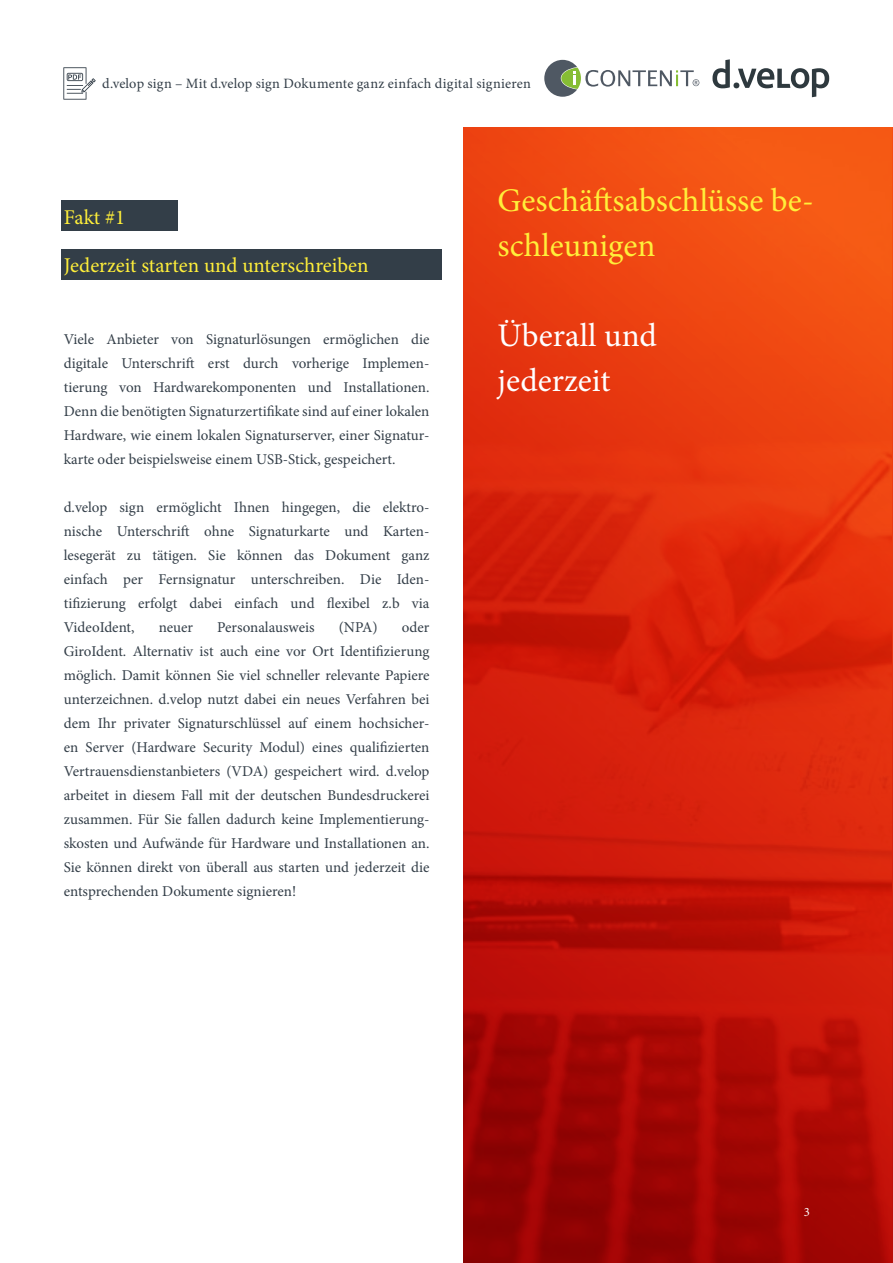
<style>
.page{position:relative;width:893px;height:1263px;background:#fff}
.page>*{position:absolute;margin:0;border:0;box-sizing:border-box;transform-origin:0 0}
.t1{font:33px/45px "Minion Pro";color:#ffef3a}
.t2{font:33px/45px "Minion Pro";color:#fff}
.t3{font:21px "Minion Pro";color:#ffef3a}
.t4{font:15px/24px "Minion Pro";color:#333e48;text-align:justify}
.t5{font:14.25px "Minion Pro";letter-spacing:.015em;color:#333e48}
.t6{font:12.75px "Minion Pro";color:#fff}
</style>
<div class="page">
<svg style="left:712px;top:59px;width:117px;height:38px"></svg>
<svg style="left:63px;top:67px;width:33px;height:33px"></svg>
<svg style="left:544px;top:60px;width:155px;height:37px"></svg>
<div style="left:62px;top:200px;width:116px;height:31px;background:#333e48"></div>
<div style="left:62px;top:249px;width:380px;height:31px;background:#333e48"></div>
<svg style="left:463px;top:128px;width:430px;height:1135px;background:#d0250b"></svg>
<p class="t5" style="left:102px;top:74px;width:430px">d.velop sign – Mit d.velop sign Dokumente ganz einfach digital signieren</p>
<h2 class="t3" style="left:64px;top:203px;width:63px">Fakt #1</h2>
<h2 class="t3" style="left:64px;top:251px;width:306px">Jederzeit starten und unterschreiben</h2>
<p class="t4" style="left:64px;top:327px;width:367px">Viele Anbieter von Signaturlösungen ermöglichen die digitale Unterschrift erst durch vorherige Implemen&shy;tierung von Hardwarekomponenten und Installationen.<br>Denn die benötigten Signaturzertifikate sind auf einer lokalen Hardware, wie einem lokalen Signaturserver, einer Signatur&shy;karte oder beispielsweise einem USB-Stick, gespeichert.</p>
<p class="t4" style="left:64px;top:495px;width:367px">d.velop sign ermöglicht Ihnen hingegen, die elektro&shy;nische Unterschrift ohne Signaturkarte und Karten&shy;lesegerät zu tätigen. Sie können das Dokument ganz einfach per Fernsignatur unterschreiben. Die Iden&shy;tifizierung erfolgt dabei einfach und flexibel z.b via VideoIdent,</p>
<p class="t4" style="left:64px;top:615px;width:367px;text-indent:338px">oder GiroIdent. Alternativ ist auch eine vor Ort Identifizierung möglich. Damit können Sie viel schneller relevante Papiere unterzeichnen. d.velop nutzt dabei ein neues Verfahren bei dem Ihr privater Signaturschlüssel auf einem hochsicher&shy;en Server (Hardware Security Modul) eines qualifizierten Vertrauensdienstanbieters (VDA) gespeichert wird. d.velop arbeitet in diesem Fall mit der deutschen Bundesdruckerei zusammen. Für Sie fallen dadurch keine Implementierung&shy;skosten und Aufwände für Hardware und Installationen an.<br>Sie können direkt von überall aus starten und jederzeit die entsprechenden Dokumente signieren!</p>
<p class="t4" style="left:159px;top:615px;width:36px">neuer</p>
<p class="t4" style="left:217px;top:615px;width:99px">Personalausweis</p>
<p class="t4" style="left:339px;top:615px;width:41px">(NPA)</p>
<h1 class="t1" style="left:497px;top:178px;width:318px">Geschäftsabschlüsse be&shy;schleunigen</h1>
<h1 class="t2" style="left:497px;top:313px;width:161px">Überall und jederzeit</h1>
<p class="t6" style="left:804px;top:1203px;width:8px">3</p>
</div>
